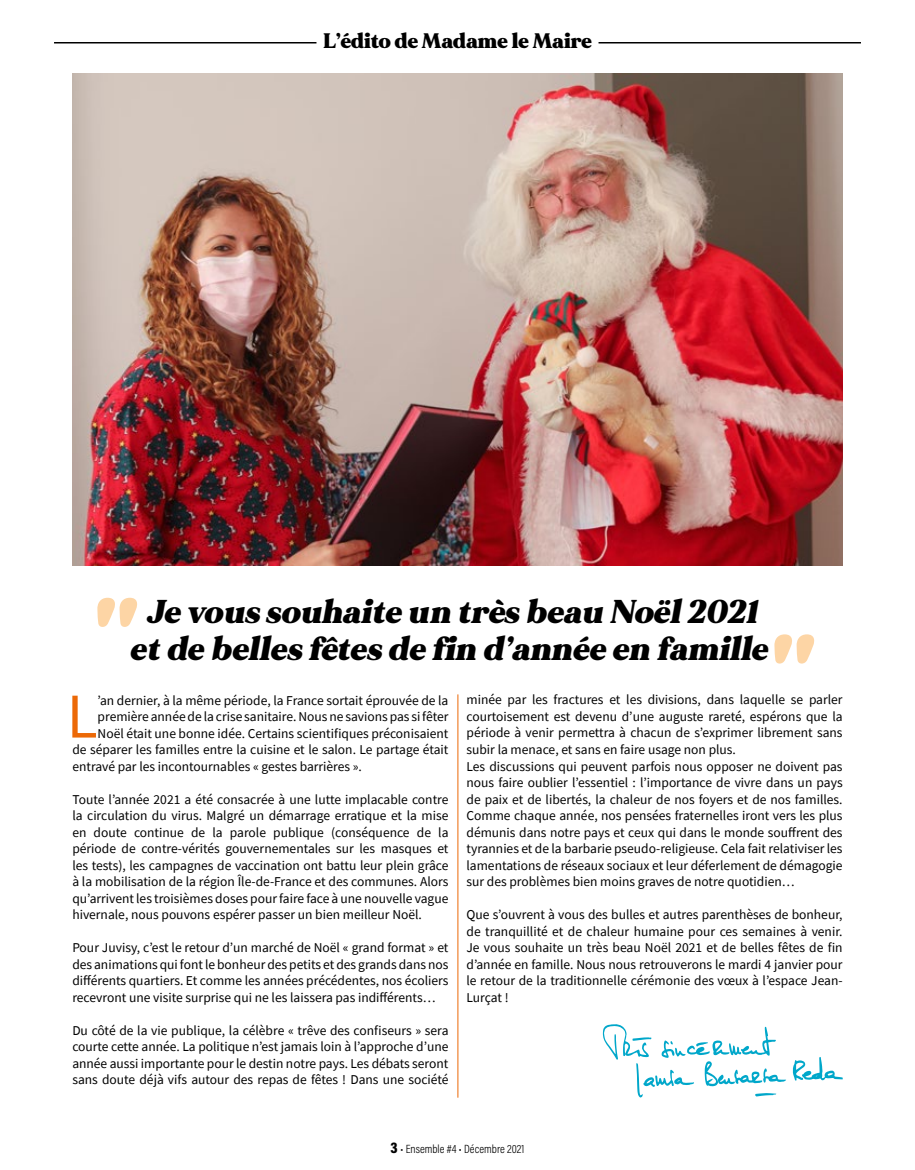
<style>
.page{position:relative;width:915px;height:1170px;background:#fff}
.page>*{position:absolute;margin:0;border:0;box-sizing:border-box;transform-origin:0 0}
.t1{font:63.75px "Source Sans Pro";color:#ec6907}
.t2{font:italic 900 33px/36px "MADE Mirage";color:#000;text-align:center}
.t3{font:900 21px "MADE Mirage";color:#000}
.t4{font:13.5px/16.5px "Source Sans Pro";color:#000;text-align:justify}
.t5{font:12px "Acumin Variable Concept";color:#000}
.s1{font-size:15.75px}
</style>
<div class="page">
<svg style="left:792px;top:1057px;width:50px;height:23px"></svg>
<svg style="left:602px;top:1024px;width:183px;height:73px"></svg>
<hr style="left:457px;top:694px;width:1px;height:403px;background:#ec6907">
<svg style="left:97px;top:597px;width:40px;height:30px"></svg>
<svg style="left:774px;top:634px;width:41px;height:29px"></svg>
<hr style="left:54px;top:42px;width:262px;height:1px;background:#000">
<hr style="left:598px;top:42px;width:262px;height:1px;background:#000">
<img style="left:72px;top:73px;width:770px;height:493px">
<h3 class="t3" style="left:323px;top:27px;width:270px">L’édito de Madame le Maire</h3>
<h2 class="t2" style="left:129px;top:594px;width:647px">Je voussouhaite un trèsbeau Noël2021 etde bellesfêtesde fin d’année en famille</h2>
<h1 class="t1" style="left:67px;top:675px;width:33px">L</h1>
<p class="t4" style="left:98px;top:691px;width:352px">’an dernier, à la même période, la France sortait éprouvée de la</p>
<p class="t4" style="left:98px;top:708px;width:352px">première année de la crise sanitaire. Nous ne savions pas si fêter</p>
<p class="t4" style="left:98px;top:724px;width:352px">Noël était une bonne idée. Certains scientifiques préconisaient</p>
<p class="t4" style="left:72px;top:741px;width:377px">de séparer les familles entre la cuisine et le salon. Le partage était</p>
<p class="t4" style="left:72px;top:757px;width:291px">entravé par les incontournables « gestes barrières ».</p>
<p class="t4" style="left:72px;top:790px;width:377px">Toute l’année 2021 a été consacrée à une lutte implacable contre la circulation du virus. Malgré un démarrage erratique et la mise en doute continue de la parole publique (conséquence de la période de contre-vérités gouvernementales sur les masques et les tests), les campagnes de vaccination ont battu leur plein grâce à la mobilisation de la région Île-de-France et des communes. Alors qu’arrivent les troisièmes doses pour faire face à une nouvelle vague hivernale, nous pouvons espérer passer un bien meilleur Noël.</p>
<p class="t4" style="left:72px;top:939px;width:377px">Pour Juvisy, c’est le retour d’un marché de Noël « grand format » et des animations qui font le bonheur des petits et des grands dans nos différents quartiers. Et comme les années précédentes, nos écoliers recevront une visite surprise qui ne les laissera pas indifférents…</p>
<p class="t4" style="left:72px;top:1021px;width:377px">Du côté de la vie publique, la célèbre « trêve des confiseurs » sera courte cette année. La politique n’est jamais loin à l’approche d’une année aussi importante pour le destin notre pays. Les débats seront sans doute déjà vifs autour des repas de fêtes ! Dans une société</p>
<p class="t4" style="left:466px;top:691px;width:377px;text-align:left">minée par les fractures et les divisions, dans laquelle se parler courtoisement est devenu d’une auguste rareté, espérons que la période à venir permettra à chacun de s’exprimer librement sans subir la menace, et sans en faire usage non plus.<br>Les discussions qui peuvent parfois nous opposer ne doivent pas nous faire oublier l’essentiel : l’importance de vivre dans un pays de paix et de libertés, la chaleur de nos foyers et de nos familles.<br>Comme chaque année, nos pensées fraternelles iront vers les plus démunis dans notre pays et ceux qui dans le monde souffrent des tyrannies et de la barbarie pseudo-religieuse. Cela fait relativiser les lamentations de réseaux sociaux et leur déferlement de démagogie sur des problèmes bien moins graves de notre quotidien…</p>
<p class="t4" style="left:466px;top:906px;width:377px">Que s’ouvrent à vous des bulles et autres parenthèses de bonheur, de tranquillité et de chaleur humaine pour ces semaines à venir.<br>Je vous souhaite un très beau Noël 2021 et de belles fêtes de fin d’année en famille. Nous nous retrouverons le mardi 4 janvier pour le retour de la traditionnelle cérémonie des vœux à l’espace Jean-Lurçat !</p>
<p class="t5" style="left:390px;top:1140px;width:136px"><span class="s1">3</span> • Ensemble #4 • Décembre 2021</p>
</div>
